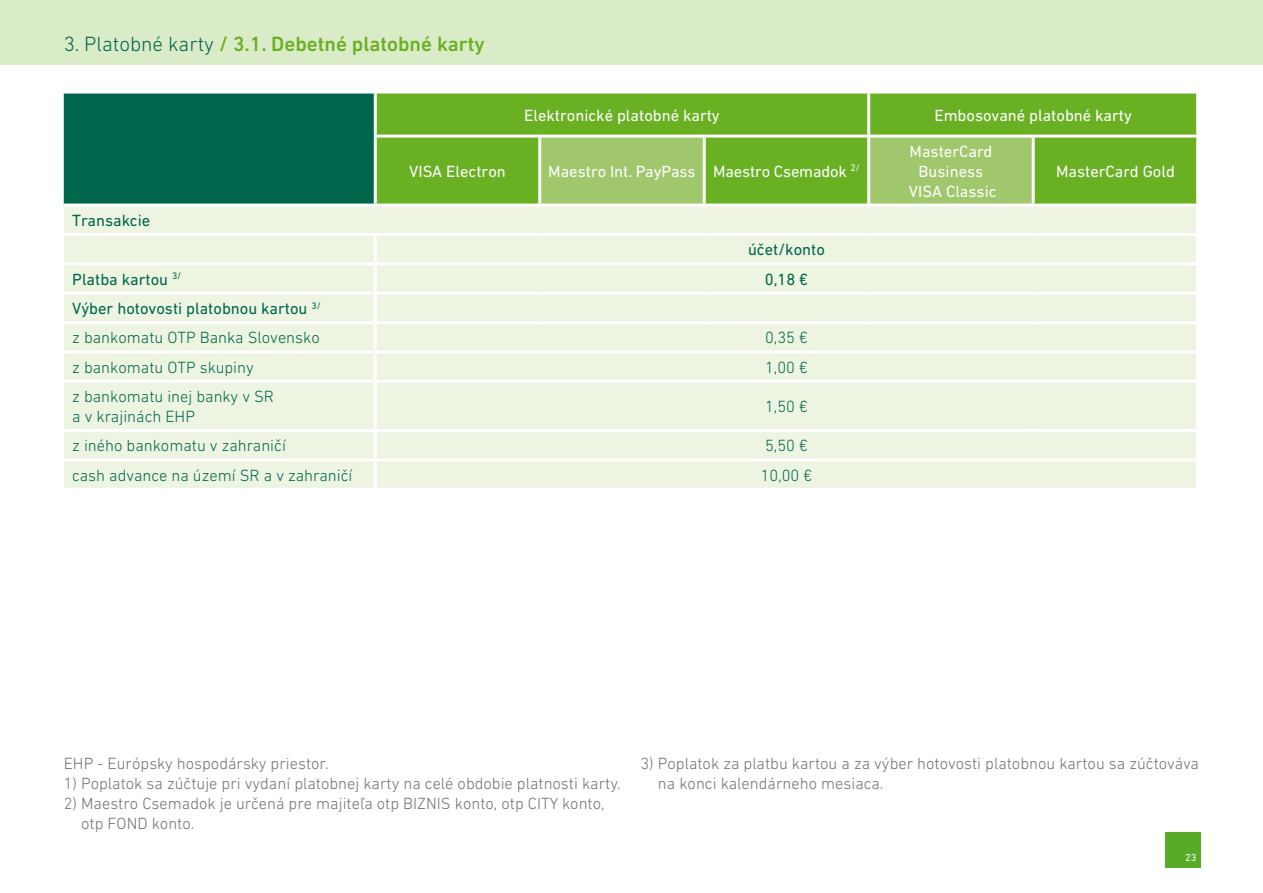
<style>
.page{position:relative;width:1263px;height:893px;background:#fff}
.page>*{position:absolute;margin:0;border:0;box-sizing:border-box;transform-origin:0 0}
.t1{font:500 21px "DIN Next W1 G";color:#6ab023}
.t2{font:300 16.5px/19.8px "DIN Next W1 G";color:#707172}
.t3{font:16.5px/19.8px "DIN Next W1 G";color:#fff;text-align:center}
.t4{font:300 16.5px/19.8px "DIN Next W1 G";color:#00664c}
.t5{font:16.5px/29.4px "DIN Next W1 G";color:#00664c}
.t6{font:10.5px "DIN Next W1 G";color:#fff}
.s1{font-weight:300;color:#00664c}
.s2{font-weight:300}
</style>
<div class="page">
<div style="left:1165px;top:832px;width:36px;height:36px;background:#57ab27"></div>
<div style="left:0;top:0;width:1263px;height:64px;background:#daebc8"></div>
<div style="left:64px;top:94px;width:310px;height:110px;background:#00664c"></div>
<div style="left:377px;top:94px;width:327px;height:110px;background:#6ab023"></div>
<div style="left:704px;top:94px;width:492px;height:110px;background:#6ab023"></div>
<svg style="left:541px;top:138px;width:491px;height:66px;background:#8fbf54"></svg>
<div style="left:64px;top:207px;width:1132px;height:281px;background:#edf4e2"></div>
<hr style="left:867px;top:94px;width:3px;height:41px;background:#fff">
<hr style="left:374px;top:135px;width:166px;height:3px;background:#fff">
<hr style="left:538px;top:138px;width:3px;height:66px;background:#fff">
<hr style="left:540px;top:135px;width:164px;height:3px;background:#fff">
<hr style="left:703px;top:138px;width:3px;height:66px;background:#fff">
<hr style="left:704px;top:135px;width:165px;height:3px;background:#fff">
<hr style="left:867px;top:138px;width:3px;height:66px;background:#fff">
<hr style="left:869px;top:135px;width:164px;height:3px;background:#fff">
<hr style="left:1032px;top:138px;width:3px;height:66px;background:#fff">
<hr style="left:1033px;top:135px;width:166px;height:3px;background:#fff">
<hr style="left:64px;top:233px;width:311px;height:3px;background:#fff">
<hr style="left:374px;top:236px;width:3px;height:26px;background:#fff">
<hr style="left:375px;top:233px;width:165px;height:3px;background:#fff">
<hr style="left:540px;top:233px;width:164px;height:3px;background:#fff">
<hr style="left:704px;top:233px;width:165px;height:3px;background:#fff">
<hr style="left:869px;top:233px;width:164px;height:3px;background:#fff">
<hr style="left:1033px;top:233px;width:166px;height:3px;background:#fff">
<hr style="left:64px;top:262px;width:311px;height:3px;background:#fff">
<hr style="left:374px;top:265px;width:3px;height:27px;background:#fff">
<hr style="left:375px;top:262px;width:165px;height:3px;background:#fff">
<hr style="left:540px;top:262px;width:164px;height:3px;background:#fff">
<hr style="left:704px;top:262px;width:165px;height:3px;background:#fff">
<hr style="left:869px;top:262px;width:164px;height:3px;background:#fff">
<hr style="left:1033px;top:262px;width:166px;height:3px;background:#fff">
<hr style="left:64px;top:292px;width:311px;height:3px;background:#fff">
<hr style="left:374px;top:295px;width:3px;height:26px;background:#fff">
<hr style="left:375px;top:292px;width:165px;height:3px;background:#fff">
<hr style="left:540px;top:292px;width:164px;height:3px;background:#fff">
<hr style="left:704px;top:292px;width:165px;height:3px;background:#fff">
<hr style="left:869px;top:292px;width:164px;height:3px;background:#fff">
<hr style="left:1033px;top:292px;width:166px;height:3px;background:#fff">
<hr style="left:64px;top:321px;width:311px;height:3px;background:#fff">
<hr style="left:374px;top:324px;width:3px;height:26px;background:#fff">
<hr style="left:375px;top:321px;width:165px;height:3px;background:#fff">
<hr style="left:540px;top:321px;width:164px;height:3px;background:#fff">
<hr style="left:704px;top:321px;width:165px;height:3px;background:#fff">
<hr style="left:869px;top:321px;width:164px;height:3px;background:#fff">
<hr style="left:1033px;top:321px;width:166px;height:3px;background:#fff">
<hr style="left:64px;top:350px;width:311px;height:3px;background:#fff">
<hr style="left:374px;top:353px;width:3px;height:27px;background:#fff">
<hr style="left:375px;top:350px;width:165px;height:3px;background:#fff">
<hr style="left:540px;top:350px;width:164px;height:3px;background:#fff">
<hr style="left:704px;top:350px;width:165px;height:3px;background:#fff">
<hr style="left:869px;top:350px;width:164px;height:3px;background:#fff">
<hr style="left:1033px;top:350px;width:166px;height:3px;background:#fff">
<hr style="left:64px;top:380px;width:311px;height:3px;background:#fff">
<hr style="left:374px;top:383px;width:3px;height:46px;background:#fff">
<hr style="left:375px;top:380px;width:165px;height:3px;background:#fff">
<hr style="left:540px;top:380px;width:164px;height:3px;background:#fff">
<hr style="left:704px;top:380px;width:165px;height:3px;background:#fff">
<hr style="left:869px;top:380px;width:164px;height:3px;background:#fff">
<hr style="left:1033px;top:380px;width:166px;height:3px;background:#fff">
<hr style="left:64px;top:429px;width:311px;height:3px;background:#fff">
<hr style="left:374px;top:432px;width:3px;height:26px;background:#fff">
<hr style="left:375px;top:429px;width:165px;height:3px;background:#fff">
<hr style="left:540px;top:429px;width:164px;height:3px;background:#fff">
<hr style="left:704px;top:429px;width:165px;height:3px;background:#fff">
<hr style="left:869px;top:429px;width:164px;height:3px;background:#fff">
<hr style="left:1033px;top:429px;width:166px;height:3px;background:#fff">
<hr style="left:64px;top:458px;width:311px;height:3px;background:#fff">
<hr style="left:374px;top:461px;width:3px;height:27px;background:#fff">
<hr style="left:375px;top:458px;width:165px;height:3px;background:#fff">
<hr style="left:540px;top:458px;width:164px;height:3px;background:#fff">
<hr style="left:704px;top:458px;width:165px;height:3px;background:#fff">
<hr style="left:869px;top:458px;width:164px;height:3px;background:#fff">
<hr style="left:1033px;top:458px;width:166px;height:3px;background:#fff">
<p class="t1" style="left:64px;top:32px;width:422px"><span class="s1">3. Platobné karty</span> / 3.1. Debetné platobné karty</p>
<p class="t3" style="left:524px;top:105px;width:197px">Elektronické platobné karty</p>
<p class="t3" style="left:934px;top:105px;width:199px">Embosované platobné karty</p>
<p class="t5" style="left:72px;top:205px;width:79px">Transakcie</p>
<p class="t3" style="left:409px;top:161px;width:98px">VISA Electron</p>
<p class="t3" style="left:548px;top:161px;width:313px">Maestro Int. PayPass Maestro Csemadok <sup>2/</sup></p>
<p class="t5" style="left:748px;top:235px;width:78px">účet/konto</p>
<p class="t5" style="left:72px;top:264px;width:110px">Platba kartou <sup>3/</sup></p>
<p class="t5" style="left:765px;top:264px;width:45px">0,18 €</p>
<p class="t5" style="left:72px;top:294px;width:250px">Výber hotovosti platobnou kartou <sup>3/ </sup><span class="s2">z bankomatu OTP Banka Slovensko</span></p>
<p class="t4" style="left:765px;top:328px;width:44px">0,35 €</p>
<p class="t4" style="left:72px;top:357px;width:183px">z bankomatu OTP skupiny</p>
<p class="t4" style="left:765px;top:357px;width:44px">1,00 €</p>
<p class="t4" style="left:72px;top:387px;width:203px">z bankomatu inej banky v SR a v krajinách EHP</p>
<p class="t4" style="left:765px;top:396px;width:44px">1,50 €</p>
<p class="t4" style="left:72px;top:436px;width:215px">z iného bankomatu v zahraničí</p>
<p class="t4" style="left:765px;top:436px;width:44px">5,50 €</p>
<p class="t4" style="left:72px;top:465px;width:282px">cash advance na území SR a v zahraničí</p>
<p class="t4" style="left:761px;top:465px;width:53px">10,00 €</p>
<p class="t3" style="left:909px;top:141px;width:89px">MasterCard<br>Business<br>Visa Classic</p>
<p class="t3" style="left:1056px;top:161px;width:120px">MasterCard Gold</p>
<p class="t2" style="left:64px;top:754px;width:266px">EHP - Európsky hospodársky priestor.</p>
<p class="t2" style="left:64px;top:773px;width:558px">1) Poplatok sa zúčtuje pri vydaní platobnej karty na celé obdobie platnosti karty.</p>
<p class="t2" style="left:81px;top:793px;width:525px;text-indent:-17px">2) Maestro Csemadok je určená pre majiteľa otp BIZNIS konto, otp CITY konto, otp FOND konto.</p>
<p class="t2" style="left:658px;top:754px;width:543px;text-indent:-17px">3) Poplatok za platbu kartou a za výber hotovosti platobnou kartou sa zúčtováva na konci kalendárneho mesiaca.</p>
<p class="t6" style="left:1185px;top:851px;width:13px">23</p>
</div>
